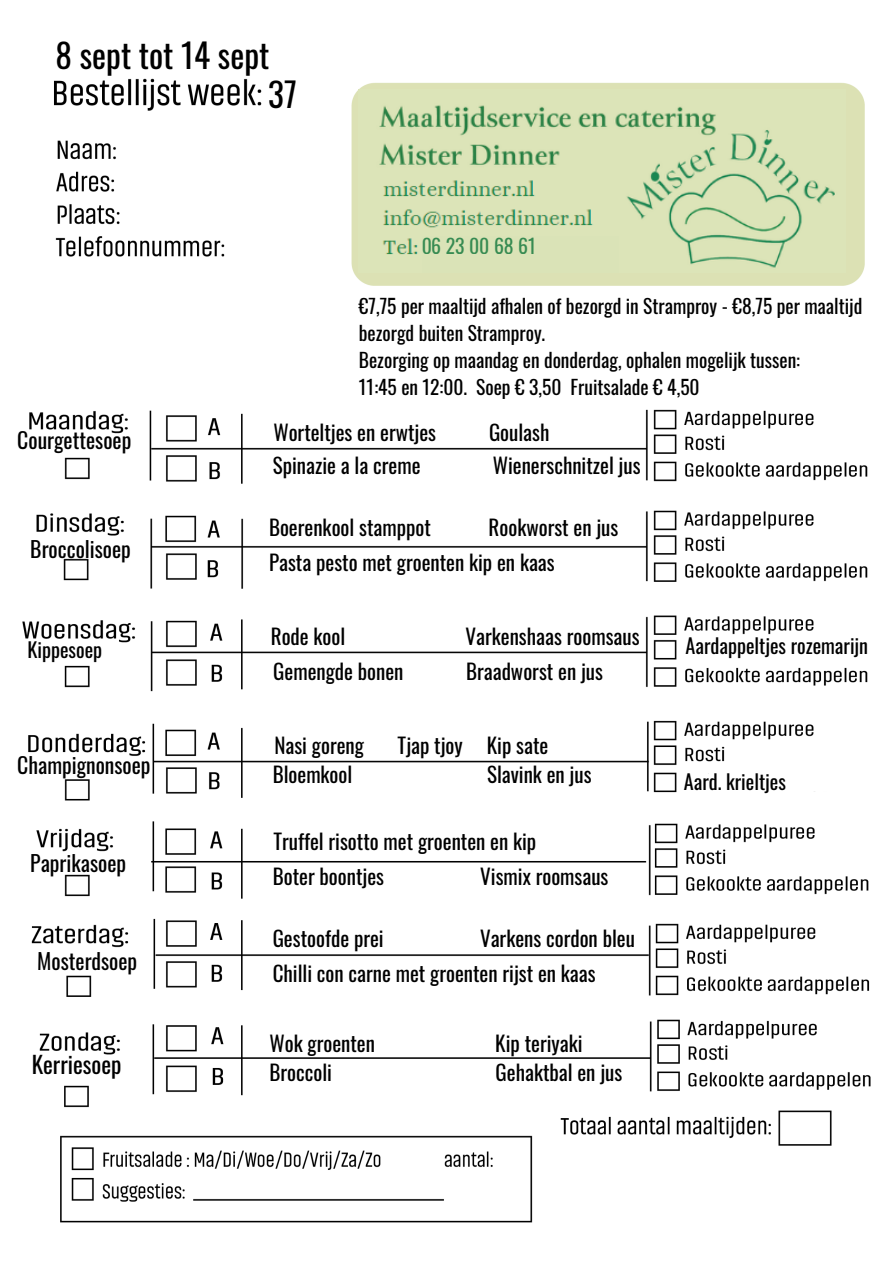
<style>
.page{position:relative;width:894px;height:1264px;background:#fff}
.page>*{position:absolute;margin:0;border:0;box-sizing:border-box;transform-origin:0 0}
.t1{font:33.15px "Oswald";color:#000}
.t2{font:23.1px "Oswald";color:#000}
.t3{font:21.6px "Oswald";color:#000}
.t4{font:21px "Oswald";color:#000}
.t5{font:20.1px "Oswald";color:#000}
.t6{font:19.8px "Oswald";color:#378b52}
.t7{font:19.5px/27px "Oswald";color:#000}
</style>
<div class="page">
<img style="left:22px;top:78px;width:849px;height:1145px">
<img style="left:359px;top:89px;width:486px;height:184px">
<svg style="left:713px;top:758px;width:19px;height:45px"></svg>
<div style="left:732px;top:757px;width:71px;height:51px;background:#fff"></div>
<div style="left:775px;top:758px;width:45px;height:45px;background:#fff"></div>
<div style="left:763px;top:759px;width:94px;height:38px;background:#fff"></div>
<div style="left:842px;top:763px;width:29px;height:30px;background:#fff"></div>
<div style="left:808px;top:759px;width:51px;height:34px;background:#fff"></div>
<div style="left:721px;top:769px;width:29px;height:30px;background:#fff"></div>
<div style="left:698px;top:773px;width:29px;height:29px;background:#fff"></div>
<div style="left:685px;top:770px;width:28px;height:30px;background:#fff"></div>
<div style="left:708px;top:766px;width:28px;height:29px;background:#fff"></div>
<div style="left:678px;top:766px;width:29px;height:29px;background:#fff"></div>
<div style="left:691px;top:635px;width:24px;height:32px;background:#fff"></div>
<div style="left:704px;top:636px;width:29px;height:29px;background:#fff"></div>
<div style="left:679px;top:636px;width:28px;height:29px;background:#fff"></div>
<div style="left:422px;top:236px;width:196px;height:37px;background:#dae3b7"></div>
<div style="left:327px;top:292px;width:561px;height:100px;background:#fff"></div>
<h1 class="t1" style="left:56px;top:29px;width:215px">8 sept tot 14 sept</h1>
<p class="t3" style="left:17px;top:423px;width:115px">Courgettesoep</p>
<p class="t3" style="left:30px;top:532px;width:102px">Broccolisoep</p>
<p class="t5" style="left:27px;top:633px;width:76px">Kippesoep</p>
<p class="t3" style="left:17px;top:747px;width:135px">Champignonsoep</p>
<p class="t3" style="left:30px;top:846px;width:97px">Paprikasoep</p>
<p class="t3" style="left:37px;top:944px;width:102px">Mosterdsoep</p>
<p class="t2" style="left:32px;top:1046px;width:91px">Kerriesoep</p>
<h1 class="t1" style="left:268px;top:69px;width:30px">37</h1>
<p class="t6" style="left:421px;top:230px;width:116px">06 23 00 68 61</p>
<p class="t7" style="left:359px;top:291px;width:505px">€7,75 per maaltijd afhalen of bezorgd in Stramproy - €8,75 per maaltijd bezorgd buiten Stramproy.<br>Bezorging op maandag en donderdag, ophalen mogelijk tussen:<br>11:45 en 12:00. Soep € 3,50 Fruitsalade € 4,50</p>
<p class="t4" style="left:273px;top:415px;width:164px">Worteltjes en erwtjes</p>
<p class="t4" style="left:489px;top:415px;width:62px">Goulash</p>
<p class="t4" style="left:273px;top:448px;width:149px">Spinazie a la creme</p>
<p class="t4" style="left:492px;top:448px;width:149px">Wienerschnitzel jus</p>
<p class="t4" style="left:269px;top:510px;width:163px">Boerenkool stamppot</p>
<p class="t4" style="left:488px;top:510px;width:131px">Rookworst en jus</p>
<p class="t4" style="left:269px;top:545px;width:287px">Pasta pesto met groenten kip en kaas</p>
<p class="t4" style="left:271px;top:619px;width:76px">Rode kool</p>
<p class="t4" style="left:465px;top:619px;width:175px">Varkenshaas roomsaus</p>
<p class="t4" style="left:273px;top:654px;width:132px">Gemengde bonen</p>
<p class="t4" style="left:466px;top:654px;width:138px">Braadworst en jus</p>
<p class="t4" style="left:274px;top:728px;width:91px">Nasi goreng</p>
<p class="t4" style="left:397px;top:728px;width:152px">Tjap tjoy Kip sate</p>
<p class="t4" style="left:273px;top:757px;width:81px">Bloemkool</p>
<p class="t4" style="left:487px;top:757px;width:106px">Slavink en jus</p>
<p class="t4" style="left:273px;top:825px;width:264px">Truffel risotto met groenten en kip</p>
<p class="t4" style="left:273px;top:860px;width:113px">Boter boontjes</p>
<p class="t4" style="left:480px;top:860px;width:130px">Vismix roomsaus</p>
<p class="t4" style="left:273px;top:922px;width:112px">Gestoofde prei</p>
<p class="t4" style="left:480px;top:922px;width:156px">Varkens cordon bleu</p>
<p class="t4" style="left:273px;top:956px;width:324px">Chilli con carne met groenten rijst en kaas</p>
<p class="t4" style="left:269px;top:1027px;width:107px">Wok groenten</p>
<p class="t4" style="left:495px;top:1027px;width:89px">Kip teriyaki</p>
<p class="t4" style="left:269px;top:1056px;width:64px">Broccoli</p>
<p class="t4" style="left:495px;top:1056px;width:128px">Gehaktbal en jus</p>
<p class="t5" style="left:685px;top:630px;width:184px">Aardappeltjes rozemarijn</p>
<p class="t5" style="left:683px;top:766px;width:103px">Aard. krieltjes</p>
</div>
